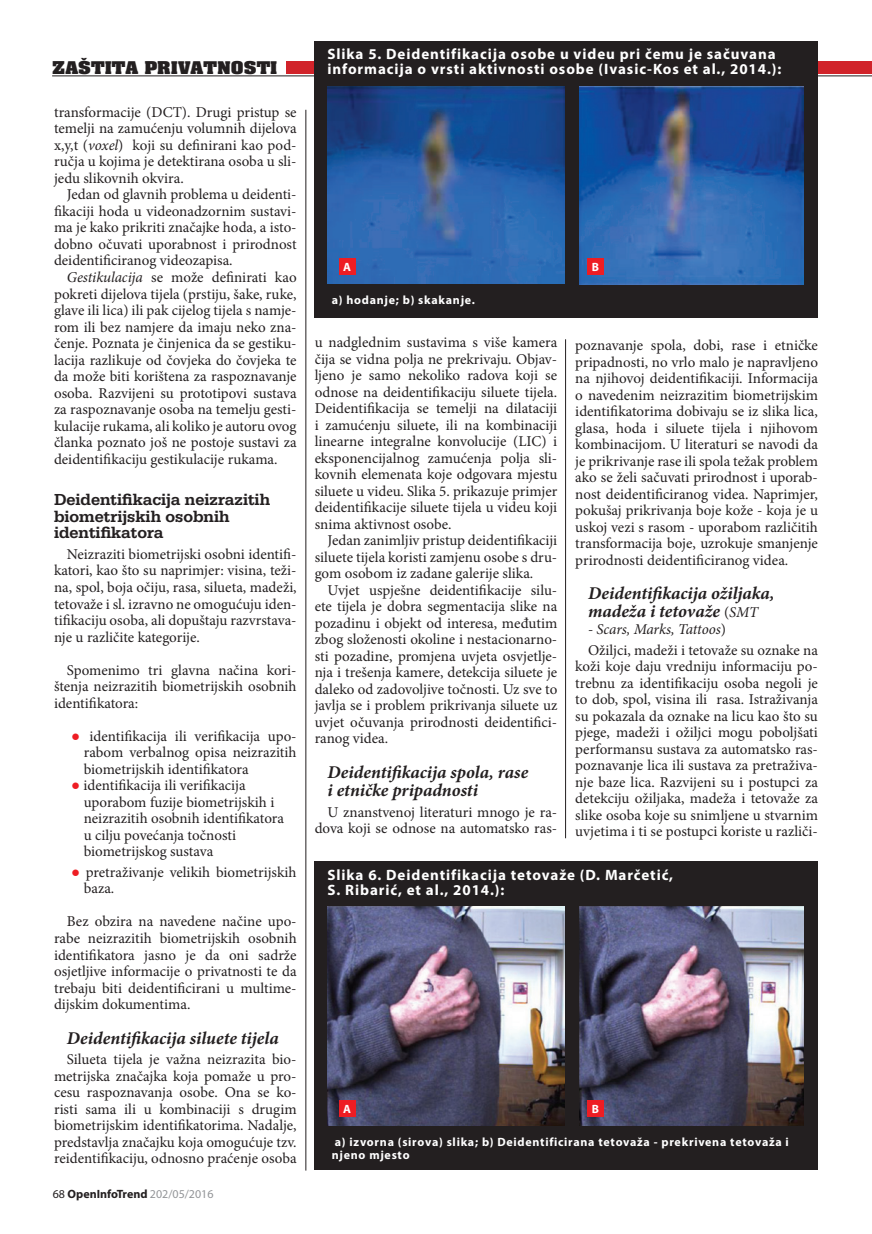
<style>
.page{position:relative;width:872px;height:1234px;background:#fff}
.page>*{position:absolute;margin:0;border:0;box-sizing:border-box;transform-origin:0 0}
.Osnovni_slog{font:italic 700 18px/18px "Minion Pro";color:#231f20}
.Međunaslov{font:500 16.5px/16.5px "URW Egyptienne TOT";color:#231f20}
.t1{font:16.5px "Aachen";color:#231f20;scale:1.2 1}
.Osnovni_slog-2{font:15px/16.5px "Minion Pro";color:#231f20;text-align:justify}
.Potpis_pod_sliku-1{font:700 15px/15px "Myriad Pro";letter-spacing:.06em;color:#fff}
.Osnovni_slog-3{font:italic 15px "Minion Pro";letter-spacing:-.005em;color:#231f20}
.Potpis_pod_sliku-1-2{font:700 12px/13.5px "Myriad Pro";letter-spacing:.06em;color:#fff}
.t2{font:700 12px "Myriad Pro";color:#231f20}
.Autor_intervjua{font:700 12px "Myriad Pro";color:#fff}
.s1{font-style:italic}
.s2{font-family:"Arial";color:#ee1d23}
.s3{font-weight:400}
.s4{font-weight:400;color:#939598}
.s5{font-weight:400;font-style:normal;font-size:15px}
.s6{font-weight:400;font-size:15px}
.s7{font-style:normal}
</style>
<div class="page">
<hr style="left:52px;top:76px;width:820px;height:1px;background:#231f20">
<hr style="left:305px;top:110px;width:1px;height:1060px;background:#231f20">
<div style="left:286px;top:61px;width:586px;height:13px;background:#d1232a"></div>
<hr style="left:565px;top:339px;width:1px;height:499px;background:#231f20">
<div style="left:315px;top:41px;width:503px;height:277px;background:#231f20"></div>
<img style="left:327px;top:86px;width:237px;height:197px">
<img style="left:579px;top:86px;width:225px;height:198px">
<div style="left:339px;top:258px;width:16px;height:17px;background:#ee1d23"></div>
<div style="left:587px;top:258px;width:16px;height:17px;background:#ee1d23"></div>
<div style="left:315px;top:861px;width:503px;height:308px;background:#231f20"></div>
<img style="left:327px;top:906px;width:237px;height:218px">
<img style="left:579px;top:906px;width:225px;height:218px">
<div style="left:339px;top:1100px;width:16px;height:16px;background:#ee1d23"></div>
<div style="left:587px;top:1100px;width:16px;height:16px;background:#ee1d23"></div>
<p class="t1" style="left:52px;top:57px;width:189px">ZAŠTITA PRIVATNOSTI</p>
<p class="Osnovni_slog-2" style="left:54px;top:104px;width:244px">transformacije (DCT). Drugi pristup se temelji na zamućenju volumnih dijelova x,y,t (<span class="s1">voxel</span>) koji su definirani kao pod&shy;ručja u kojima je detektirana osoba u sli&shy;jedu slikovnih okvira.</p>
<p class="Osnovni_slog-2" style="left:54px;top:186px;width:244px;text-indent:13px">Jedan od glavnih problema u deidenti&shy;fikaciji hoda u videonadzornim sustavi&shy;ma je kako prikriti značajke hoda, a isto&shy;dobno očuvati uporabnost i prirodnost deidentificiranog videozapisa.</p>
<p class="Osnovni_slog-2" style="left:54px;top:269px;width:244px;text-indent:13px"><span class="s1">Gestikulacija</span> se može definirati kao pokreti dijelova tijela (prstiju, šake, ruke, glave ili lica) ili pak cijelog tijela s namje&shy;rom ili bez namjere da imaju neko zna&shy;čenje. Poznata je činjenica da se gestiku&shy;lacija razlikuje od čovjeka do čovjeka te da može biti korištena za raspoznavanje osoba. Razvijeni su prototipovi sustava za raspoznavanje osoba na temelju gesti&shy;kulacije rukama, ali koliko je autoru ovog članka poznato još ne postoje sustavi za deidentifikaciju gestikulacije rukama.</p>
<p class="Međunaslov" style="left:54px;top:492px;width:218px">Deidentifikacija neizrazitih biometrijskih osobnih identifikatora</p>
<p class="Osnovni_slog-2" style="left:54px;top:546px;width:244px;text-indent:13px">Neizraziti biometrijski osobni identifi&shy;katori, kao što su naprimjer: visina, teži&shy;na, spol, boja očiju, rasa, silueta, madeži, tetovaže i sl. izravno ne omogućuju iden&shy;tifikaciju osoba, ali dopuštaju razvrstava&shy;nje u različite kategorije.</p>
<p class="Osnovni_slog-2" style="left:54px;top:661px;width:244px;text-indent:13px">Spomenimo tri glavna načina kori&shy;štenja neizrazitih biometrijskih osobnih identifikatora:</p>
<p class="Osnovni_slog-2" style="left:84px;top:727px;width:214px;text-indent:-13px"><span class="s2">●</span> identifikacija ili verifikacija upo&shy;rabom verbalnog opisa neizrazitih biometrijskih identifikatora</p>
<p class="Osnovni_slog-2" style="left:84px;top:777px;width:202px;text-align:left;text-indent:-13px"><span class="s2">●</span> identifikacija ili verifikacija uporabom fuzije biometrijskih i neizrazitih osobnih identifikatora u cilju povećanja točnosti biometrijskog sustava</p>
<p class="Osnovni_slog-2" style="left:84px;top:863px;width:214px;text-indent:-13px"><span class="s2">●</span> pretraživanje velikih biometrijskih baza.</p>
<p class="Osnovni_slog-2" style="left:54px;top:913px;width:244px;text-indent:13px">Bez obzira na navedene načine upo&shy;rabe neizrazitih biometrijskih osobnih identifikatora jasno je da oni sadrže osjetljive informacije o privatnosti te da trebaju biti deidentificirani u multime&shy;dijskim dokumentima.</p>
<p class="Osnovni_slog" style="left:67px;top:1028px;width:213px">Deidentifikacija siluete tijela</p>
<p class="Osnovni_slog-2" style="left:54px;top:1051px;width:244px;text-indent:13px">Silueta tijela je važna neizrazita bio&shy;metrijska značajka koja pomaže u pro&shy;cesu raspoznavanja osobe. Ona se ko&shy;risti sama ili u kombinaciji s drugim biometrijskim identifikatorima. Nadalje, predstavlja značajku koja omogućuje tzv. reidentifikaciju, odnosno praćenje osoba</p>
<p class="t2" style="left:53px;top:1186px;width:162px"><span class="s3">68</span> OpenInfoTrend <span class="s4">202/05/2016</span></p>
<p class="Potpis_pod_sliku-1" style="left:327px;top:46px;width:455px">Slika 5. Deidentifikacija osobe u videu pri čemu je sačuvana informacija o vrsti aktivnosti osobe (Ivasic-Kos et al., 2014.):</p>
<p class="Autor_intervjua" style="left:343px;top:259px;width:9px">A</p>
<p class="Autor_intervjua" style="left:591px;top:259px;width:9px">B</p>
<p class="Potpis_pod_sliku-1-2" style="left:332px;top:293px;width:145px">a) hodanje; b) skakanje.</p>
<p class="Osnovni_slog-2" style="left:315px;top:334px;width:244px">u nadglednim sustavima s više kamera čija se vidna polja ne prekrivaju. Objav&shy;ljeno je samo nekoliko radova koji se odnose na deidentifikaciju siluete tijela.<br>Deidentifikacija se temelji na dilataciji i zamućenju siluete, ili na kombinaciji linearne integralne konvolucije (LIC) i eksponencijalnog zamućenja polja sli&shy;kovnih elemenata koje odgovara mjestu siluete u videu. Slika 5. prikazuje primjer deidentifikacije siluete tijela u videu koji snima aktivnost osobe.</p>
<p class="Osnovni_slog-2" style="left:315px;top:532px;width:244px;text-indent:13px">Jedan zanimljiv pristup deidentifikaciji siluete tijela koristi zamjenu osobe s dru&shy;gom osobom iz zadane galerije slika.</p>
<p class="Osnovni_slog-2" style="left:315px;top:581px;width:244px;text-indent:13px">Uvjet uspješne deidentifikacije silu&shy;ete tijela je dobra segmentacija slike na pozadinu i objekt od interesa, međutim zbog složenosti okoline i nestacionarno&shy;sti pozadine, promjena uvjeta osvjetlje&shy;nja i trešenja kamere, detekcija siluete je daleko od zadovoljive točnosti. Uz sve to javlja se i problem prikrivanja siluete uz uvjet očuvanja prirodnosti deidentifici&shy;ranog videa.</p>
<p class="Osnovni_slog" style="left:327px;top:762px;width:202px">Deidentifikacija spola, rase i etničke pripadnosti</p>
<p class="Osnovni_slog-2" style="left:315px;top:803px;width:244px;text-align:right">U znanstvenoj literaturi mnogo je ra&shy;dova koji se odnose na automatsko ras-</p>
<p class="Osnovni_slog-2" style="left:575px;top:337px;width:244px">poznavanje spola, dobi, rase i etničke pripadnosti, no vrlo malo je napravljeno na njihovoj deidentifikaciji. Informacija o navedenim neizrazitim biometrijskim identifikatorima dobivaju se iz slika lica, glasa, hoda i siluete tijela i njihovom kombinacijom. U literaturi se navodi da je prikrivanje rase ili spola težak problem ako se želi sačuvati prirodnost i uporab&shy;nost deidentificiranog videa. Naprimjer, pokušaj prikrivanja boje kože - koja je u uskoj vezi s rasom - uporabom različitih transformacija boje, uzrokuje smanjenje prirodnosti deidentificiranog videa.</p>
<p class="Osnovni_slog" style="left:588px;top:584px;width:188px">Deidentifikacija ožiljaka, madeža i tetovaže <span class="s5">(</span><span class="s6">SMT</span></p>
<p class="Osnovni_slog-3" style="left:588px;top:618px;width:139px">- Scars, Marks, Tattoos<span class="s7">)</span></p>
<p class="Osnovni_slog-2" style="left:575px;top:641px;width:244px;text-indent:13px">Ožiljci, madeži i tetovaže su oznake na koži koje daju vredniju informaciju po&shy;trebnu za identifikaciju osoba negoli je to dob, spol, visina ili rasa. Istraživanja su pokazala da oznake na licu kao što su pjege, madeži i ožiljci mogu poboljšati performansu sustava za automatsko ras&shy;poznavanje lica ili sustava za pretraživa&shy;nje baze lica. Razvijeni su i postupci za detekciju ožiljaka, madeža i tetovaže za slike osoba koje su snimljene u stvarnim uvjetima i ti se postupci koriste u različi-</p>
<p class="Potpis_pod_sliku-1" style="left:327px;top:866px;width:347px">Slika 6. Deidentifikacija tetovaže (D. Marčetić,<br>S. Ribarić, et al., 2014.):</p>
<p class="Autor_intervjua" style="left:343px;top:1100px;width:9px">A</p>
<p class="Autor_intervjua" style="left:591px;top:1100px;width:9px">B</p>
<p class="Potpis_pod_sliku-1-2" style="left:332px;top:1134px;width:458px">a) izvorna (sirova) slika; b) Deidentificirana tetovaža - prekrivena tetovaža i njeno mjesto</p>
</div>
